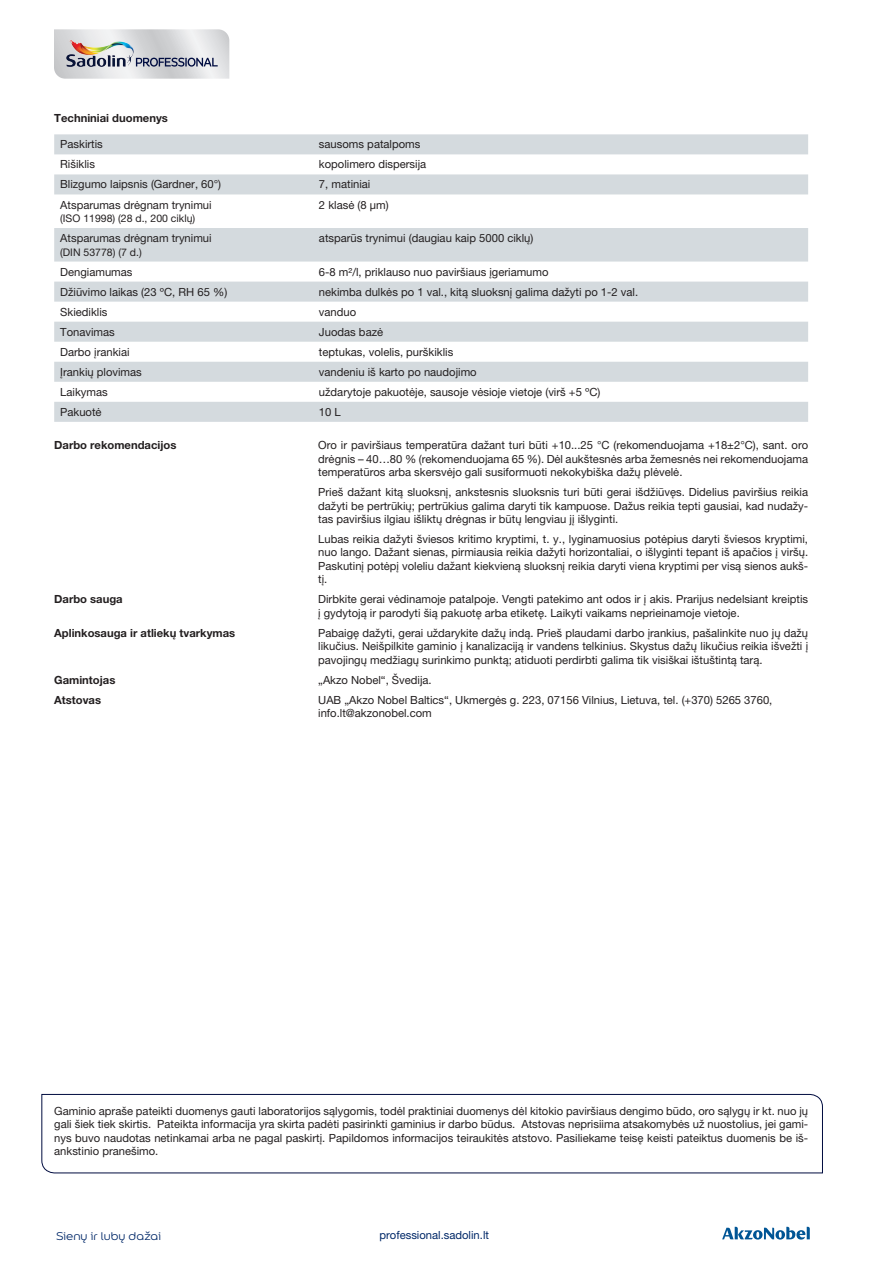
<style>
.page{position:relative;width:893px;height:1263px;background:#fff}
.page>*{position:absolute;margin:0;border:0;box-sizing:border-box;transform-origin:0 0}
.t1{font:12px "Colour Sans";color:#002868}
.TEKST_EE_2page{font:11.25px/13.5px "Helvetica Neue LT Pro";color:#231f20;text-align:justify}
.TABEL{font:11.25px "Helvetica Neue LT Pro";color:#231f20}
.TEKST_EE_2page-2{font:700 11.25px "Helvetica Neue LT Pro";color:#231f20}
.t2{font:11.25px "Helvetica Neue LT Pro";color:#002868}
.TABEL-2{font:10.5px "Helvetica Neue LT Pro";color:#231f20}
</style>
<div class="page">
<svg style="left:722px;top:1227px;width:88px;height:12px"></svg>
<svg style="left:54px;top:29px;width:175px;height:50px;background:#cfd0d5"></svg>
<img style="left:66px;top:30px;width:68px;height:41px">
<svg style="left:41px;top:1094px;width:782px;height:80px"></svg>
<svg style="left:54px;top:134px;width:754px;height:288px;fill:#d4dade"></svg>
<p class="TEKST_EE_2page-2" style="left:54px;top:111px;width:115px">Techniniai duomenys</p>
<p class="TABEL" style="left:60px;top:138px;width:44px">Paskirtis</p>
<p class="TABEL" style="left:319px;top:138px;width:103px">sausoms patalpoms</p>
<p class="TABEL" style="left:60px;top:158px;width:36px">Rišiklis</p>
<p class="TABEL" style="left:319px;top:158px;width:109px">kopolimero dispersija</p>
<p class="TABEL" style="left:60px;top:178px;width:162px">Blizgumo laipsnis (Gardner, 60°)</p>
<p class="TABEL" style="left:319px;top:178px;width:53px">7, matiniai</p>
<p class="TABEL" style="left:60px;top:198px;width:153px">Atsparumas drėgnam trynimui</p>
<p class="TABEL-2" style="left:60px;top:212px;width:137px">(ISO 11998) (28 d., 200 ciklų)</p>
<p class="TABEL" style="left:319px;top:198px;width:71px">2 klasė (8 µm)</p>
<p class="TABEL" style="left:60px;top:231px;width:153px">Atsparumas drėgnam trynimui</p>
<p class="TABEL-2" style="left:60px;top:246px;width:83px">(DIN 53778) (7 d.)</p>
<p class="TABEL" style="left:319px;top:231px;width:216px">atsparūs trynimui (daugiau kaip 5000 ciklų)</p>
<p class="TABEL" style="left:60px;top:265px;width:74px">Dengiamumas</p>
<p class="TABEL" style="left:319px;top:265px;width:231px">6-8 m²/l, priklauso nuo paviršiaus įgeriamumo</p>
<p class="TABEL" style="left:60px;top:285px;width:169px">Džiūvimo laikas (23 ºC, RH 65 %)</p>
<p class="TABEL" style="left:319px;top:285px;width:321px">nekimba dulkės po 1 val., kitą sluoksnį galima dažyti po 1-2 val.</p>
<p class="TABEL" style="left:60px;top:305px;width:49px">Skiediklis</p>
<p class="TABEL" style="left:319px;top:305px;width:39px">vanduo</p>
<p class="TABEL" style="left:60px;top:325px;width:56px">Tonavimas</p>
<p class="TABEL" style="left:319px;top:325px;width:66px">Juodas bazė</p>
<p class="TABEL" style="left:60px;top:345px;width:71px">Darbo įrankiai</p>
<p class="TABEL" style="left:319px;top:345px;width:136px">teptukas, volelis, purškiklis</p>
<p class="TABEL" style="left:60px;top:365px;width:83px">Įrankių plovimas</p>
<p class="TABEL" style="left:319px;top:365px;width:159px">vandeniu iš karto po naudojimo</p>
<p class="TABEL" style="left:60px;top:385px;width:49px">Laikymas</p>
<p class="TABEL" style="left:319px;top:385px;width:283px">uždarytoje pakuotėje, sausoje vėsioje vietoje (virš +5 ºC)</p>
<p class="TABEL" style="left:60px;top:405px;width:43px">Pakuotė</p>
<p class="TABEL" style="left:319px;top:405px;width:23px">10 L</p>
<p class="TEKST_EE_2page-2" style="left:54px;top:438px;width:124px">Darbo rekomendacijos</p>
<p class="TEKST_EE_2page" style="left:318px;top:438px;width:491px">Oro ir paviršiaus temperatūra dažant turi būti +10...25 °C (rekomenduojama +18±2°C), sant. oro drėgnis – 40…80 % (rekomenduojama 65 %). Dėl aukštesnės arba žemesnės nei rekomenduojama temperatūros arba skersvėjo gali susiformuoti nekokybiška dažų plėvelė.</p>
<p class="TEKST_EE_2page" style="left:318px;top:485px;width:491px">Prieš dažant kitą sluoksnį, ankstesnis sluoksnis turi būti gerai išdžiūvęs. Didelius paviršius reikia dažyti be pertrūkių; pertrūkius galima daryti tik kampuose. Dažus reikia tepti gausiai, kad nudažy&shy;tas paviršius ilgiau išliktų drėgnas ir būtų lengviau jį išlyginti.</p>
<p class="TEKST_EE_2page" style="left:318px;top:532px;width:491px">Lubas reikia dažyti šviesos kritimo kryptimi, t. y., lyginamuosius potėpius daryti šviesos kryptimi, nuo lango. Dažant sienas, pirmiausia reikia dažyti horizontaliai, o išlyginti tepant iš apačios į viršų.<br>Paskutinį potėpį voleliu dažant kiekvieną sluoksnį reikia daryti viena kryptimi per visą sienos aukš&shy;tį.</p>
<p class="TEKST_EE_2page-2" style="left:54px;top:592px;width:70px">Darbo sauga</p>
<p class="TEKST_EE_2page" style="left:318px;top:592px;width:491px">Dirbkite gerai vėdinamoje patalpoje. Vengti patekimo ant odos ir į akis. Prarijus nedelsiant kreiptis į gydytoją ir parodyti šią pakuotę arba etiketę. Laikyti vaikams neprieinamoje vietoje.</p>
<p class="TEKST_EE_2page-2" style="left:54px;top:626px;width:182px">Aplinkosauga ir atliekų tvarkymas</p>
<p class="TEKST_EE_2page" style="left:318px;top:626px;width:491px">Pabaigę dažyti, gerai uždarykite dažų indą. Prieš plaudami darbo įrankius, pašalinkite nuo jų dažų likučius. Neišpilkite gaminio į kanalizaciją ir vandens telkinius. Skystus dažų likučius reikia išvežti į pavojingų medžiagų surinkimo punktą; atiduoti perdirbti galima tik visiškai ištuštintą tarą.</p>
<p class="TEKST_EE_2page-2" style="left:54px;top:673px;width:63px">Gamintojas</p>
<p class="TEKST_EE_2page" style="left:318px;top:673px;width:115px">„Akzo Nobel“, Švedija.</p>
<p class="TEKST_EE_2page-2" style="left:54px;top:692px;width:48px">Atstovas</p>
<p class="TEKST_EE_2page" style="left:318px;top:693px;width:456px">UAB „Akzo Nobel Baltics“, Ukmergės g. 223, 07156 Vilnius, Lietuva, tel. (+370) 5265 3760, info.lt@akzonobel.com</p>
<p class="TEKST_EE_2page" style="left:54px;top:1104px;width:755px">Gaminio apraše pateikti duomenys gauti laboratorijos sąlygomis, todėl praktiniai duomenys dėl kitokio paviršiaus dengimo būdo, oro sąlygų ir kt. nuo jų gali šiek tiek skirtis. Pateikta informacija yra skirta padėti pasirinkti gaminius ir darbo būdus. Atstovas neprisiima atsakomybės už nuostolius, jei gami&shy;nys buvo naudotas netinkamai arba ne pagal paskirtį. Papildomos informacijos teiraukitės atstovo. Pasiliekame teisę keisti pateiktus duomenis be iš&shy;ankstinio pranešimo.</p>
<p class="t1" style="left:56px;top:1228px;width:106px">Sienų ir lubų dažai</p>
<p class="t2" style="left:379px;top:1228px;width:111px">professional.sadolin.lt</p>
</div>
